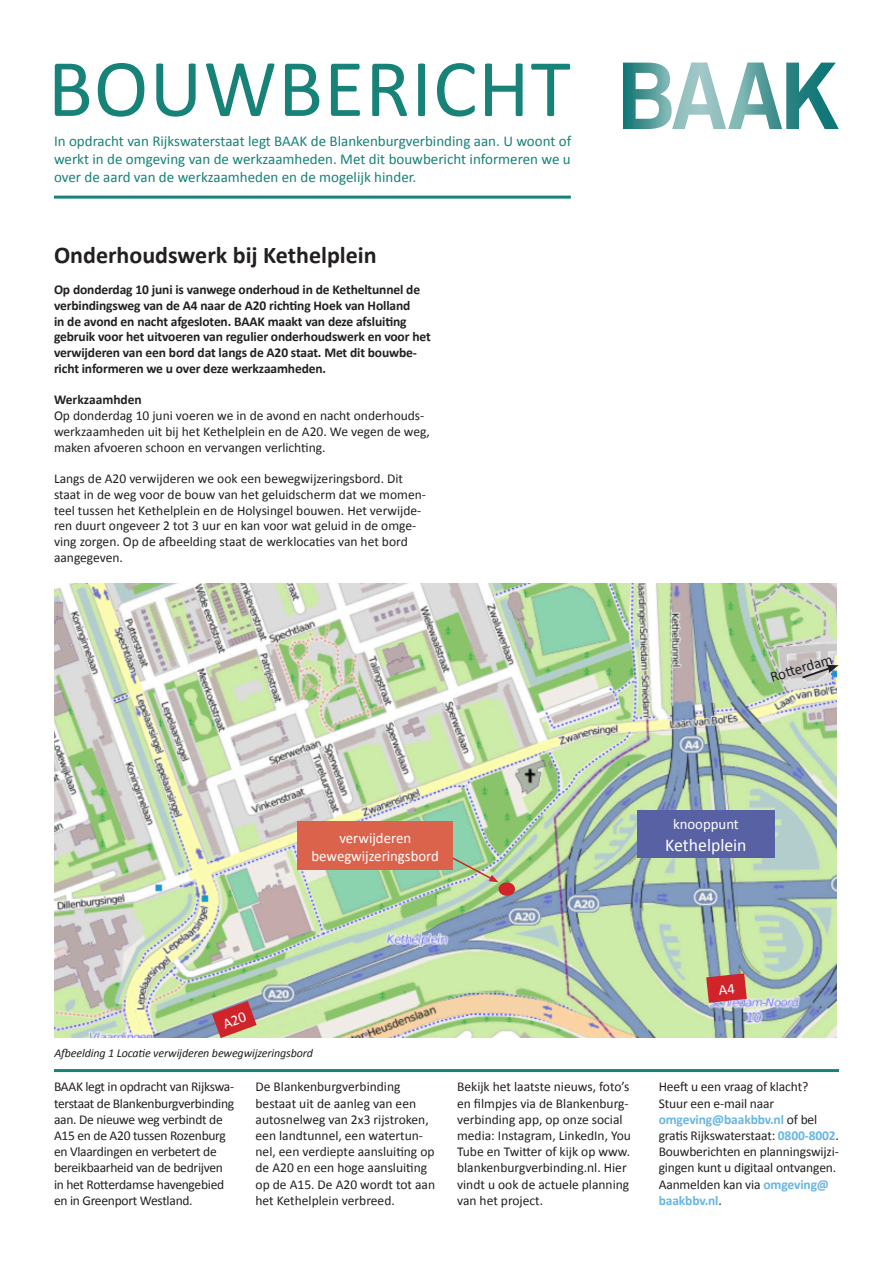
<style>
.page{position:relative;width:893px;height:1263px;background:#fff}
.page>*{position:absolute;margin:0;border:0;box-sizing:border-box;transform-origin:0 0}
.t1{font:82.5px "Calibri";letter-spacing:.015em;color:#168278}
.t2{font:700 24px "Calibri";color:#231f20}
.t3{font:18px "Calibri";color:#fff}
.t4{font:15px/18px "Calibri";color:#168278;text-align:justify}
.t5{font:15px/18px "Calibri";color:#fff;text-align:center}
.t6{font:15px "Calibri";color:#231f20}
.t7{font:13.5px/16.2px "Calibri";color:#231f20}
.t8{font:700 13.5px/15.8px "Calibri";letter-spacing:-.01em;color:#231f20}
.t9{font:13.5px/16.2px "Calibri";letter-spacing:-.02em;color:#231f20}
.t10{font:italic 12px "Calibri";letter-spacing:-.01em;color:#231f20}
.s1{font-weight:700;color:#69b5e4}
</style>
<div class="page">
<img style="left:54px;top:584px;width:782px;height:453px">
<svg style="left:623px;top:63px;width:216px;height:66px"></svg>
<hr style="left:54px;top:196px;width:517px;height:3px;background:#168278">
<hr style="left:54px;top:1069px;width:785px;height:3px;background:#168278">
<svg style="left:800px;top:665px;width:39px;height:15px"></svg>
<div style="left:637px;top:811px;width:137px;height:47px;background:#5861a3"></div>
<div style="left:298px;top:822px;width:155px;height:48px;background:#db634b"></div>
<div style="left:499px;top:882px;width:16px;height:14px;border:6px solid #d1232a;border-radius:50%"></div>
<svg style="left:451px;top:856px;width:48px;height:26px"></svg>
<svg style="left:211px;top:1000px;width:47px;height:38px;background:#c26f66"></svg>
<svg style="left:705px;top:972px;width:43px;height:32px"></svg>
<p class="t1" style="left:48px;top:36px;width:524px">BOUWBERICHT</p>
<p class="t4" style="left:54px;top:132px;width:519px">In opdracht van Rijkswaterstaat legt BAAK de Blankenburgverbinding aan. U woont of werkt in de omgeving van de werkzaamheden. Met dit bouwbericht informeren we u over de aard van de werkzaamheden en de mogelijk hinder.</p>
<p class="t2" style="left:54px;top:239px;width:324px">Onderhoudswerk bij Kethelplein</p>
<p class="t8" style="left:54px;top:282px;width:378px">Op donderdag 10 juni is vanwege onderhoud in de Ketheltunnel de verbindingsweg van de A4 naar de A20 richting Hoek van Holland<br>in de avond en nacht afgesloten. BAAK maakt van deze afsluiting gebruik voor het uitvoeren van regulier onderhoudswerk en voor het verwijderen van een bord dat langs de A20 staat. Met dit bouwbe&shy;richt informeren we u over deze werkzaamheden.</p>
<p class="t8" style="left:54px;top:392px;width:89px">Werkzaamhden</p>
<p class="t7" style="left:54px;top:408px;width:377px;line-height:15.8px">Op donderdag 10 juni voeren we in de avond en nacht onderhouds&shy;werkzaamheden uit bij het Kethelplein en de A20. We vegen de weg, maken afvoeren schoon en vervangen verlichting.</p>
<p class="t7" style="left:54px;top:471px;width:373px;line-height:15.8px">Langs de A20 verwijderen we ook een bewegwijzeringsbord. Dit staat in de weg voor de bouw van het geluidscherm dat we momen&shy;teel tussen het Kethelplein en de Holysingel bouwen. Het verwijde&shy;ren duurt ongeveer 2 tot 3 uur en kan voor wat geluid in de omge&shy;ving zorgen. Op de afbeelding staat de werklocaties van het bord aangegeven.</p>
<p class="t5" style="left:312px;top:828px;width:129px">verwijderen bewegwijzeringsbord</p>
<p class="t10" style="left:54px;top:1045px;width:260px">Afbeelding 1 Locatie verwijderen bewegwijzeringsbord</p>
<p class="t6" style="left:768px;top:668px;width:66px;rotate:-17deg">Rot erdam</p>
<p class="t5" style="left:673px;top:815px;width:67px">knooppunt</p>
<p class="t3" style="left:665px;top:833px;width:83px">Kethelplein</p>
<p class="t9" style="left:54px;top:1079px;width:182px">BAAK legt in opdracht van Rijkswa&shy;terstaat de Blankenburgverbinding aan. De nieuwe weg verbindt de<br>A15 en de A20 tussen Rozenburg en Vlaardingen en verbetert de bereikbaarheid van de bedrijven in het Rotterdamse havengebied en in Greenport Westland.</p>
<p class="t7" style="left:256px;top:1079px;width:181px">De Blankenburgverbinding bestaat uit de aanleg van een autosnelweg van 2x3 rijstroken, een landtunnel, een watertun&shy;nel, een verdiepte aansluiting op de A20 en een hoge aansluiting op de A15. De A20 wordt tot aan het Kethelplein verbreed.</p>
<p class="t7" style="left:457px;top:1079px;width:175px">Bekijk het laatste nieuws, foto’s en filmpjes via de Blankenburg&shy;verbinding app, op onze social media: Instagram, LinkedIn, You<br>Tube en Twitter of kijk op www. blankenburgverbinding.nl. Hier vindt u ook de actuele planning van het project.</p>
<p class="t7" style="left:659px;top:1079px;width:182px">Heeft u een vraag of klacht?<br>Stuur een e-mail naar <span class="s1">omgeving@baakbbv.nl</span> of bel gratis Rijkswaterstaat: <span class="s1">0800-8002</span>.<br>Bouwberichten en planningswijzi&shy;gingen kunt u digitaal ontvangen.<br>Aanmelden kan via <span class="s1">omgeving@ baakbbv.nl</span>.</p>
</div>
